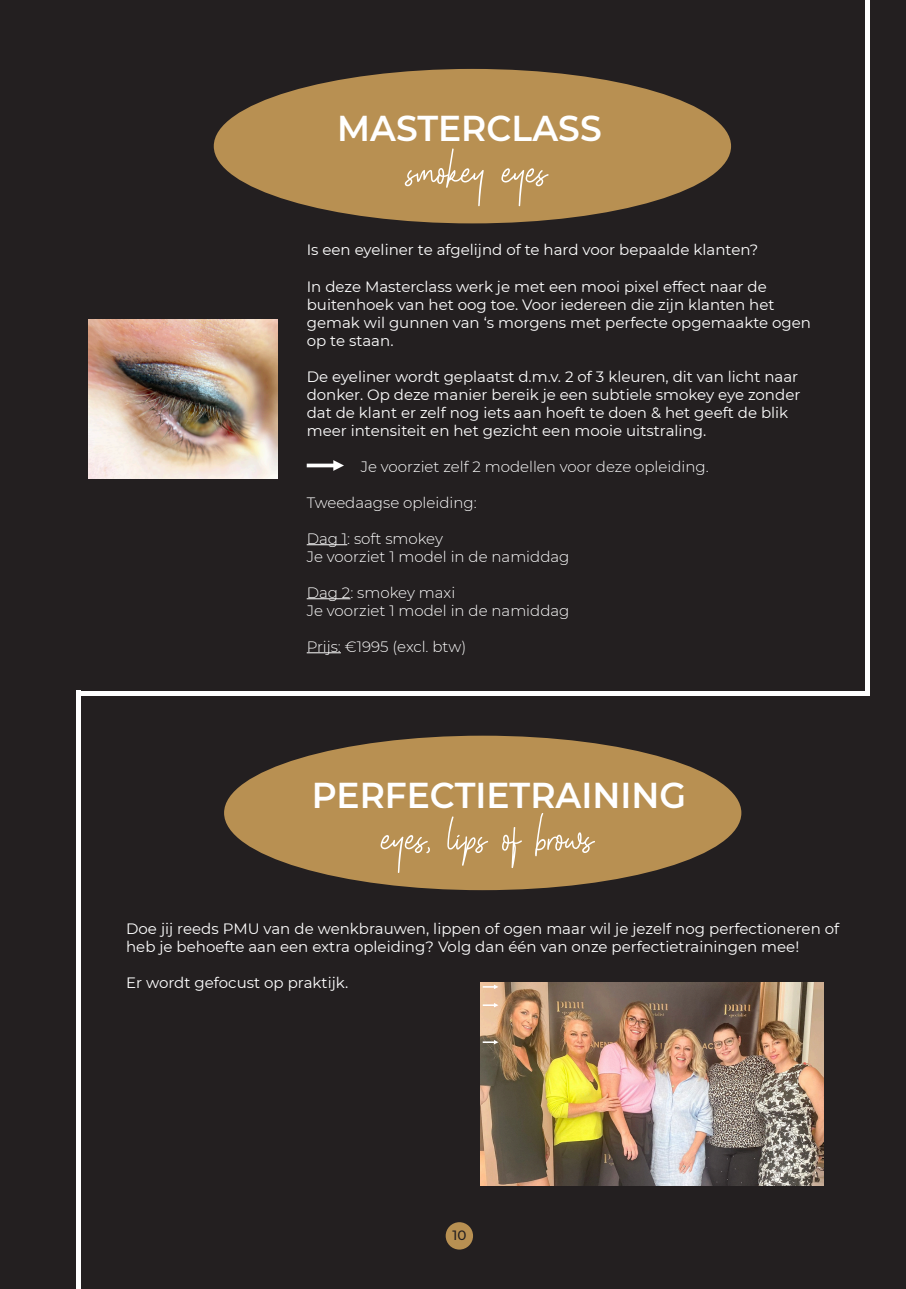
<style>
.page{position:relative;width:906px;height:1289px;background:#fff}
.page>*{position:absolute;margin:0;border:0;box-sizing:border-box;transform-origin:0 0}
.t1{font:57px "Shutter Stone Standard";color:#fff}
.t2{font:600 35.85px "Montserrat";color:#fff;scale:.96 1}
.t3{font:15px/18px "Montserrat";color:#fff}
.t4{font:300 15px "Montserrat";color:#fff}
.t5{font:500 13.5px "Montserrat";color:#231f20}
</style>
<div class="page">
<div style="left:0;top:0;width:906px;height:1288px;background:#231f20"></div>
<div style="left:446px;top:1222px;width:27px;height:27px;background:#b89052;border-radius:50%"></div>
<hr style="left:865px;top:0;width:4px;height:695px;background:#fff">
<hr style="left:79px;top:691px;width:789px;height:4px;background:#fff">
<img style="left:88px;top:319px;width:189px;height:159px">
<hr style="left:307px;top:544px;width:40px;height:1px;background:#fff">
<hr style="left:307px;top:598px;width:43px;height:1px;background:#fff">
<hr style="left:307px;top:652px;width:34px;height:1px;background:#fff">
<svg style="left:307px;top:460px;width:37px;height:11px"></svg>
<hr style="left:77px;top:691px;width:4px;height:597px;background:#fff">
<div style="left:214px;top:69px;width:517px;height:154px;background:#b89052;border-radius:50%"></div>
<div style="left:224px;top:735px;width:517px;height:155px;background:#b89052;border-radius:50%"></div>
<img style="left:481px;top:982px;width:342px;height:203px">
<svg style="left:483px;top:984px;width:15px;height:5px"></svg>
<svg style="left:483px;top:1002px;width:15px;height:5px"></svg>
<svg style="left:483px;top:1039px;width:15px;height:5px"></svg>
<p class="t2" style="left:337px;top:103px;width:277px">MASTERCLASS</p>
<p class="t1" style="left:407px;top:146px;width:141px">smokey eyes</p>
<p class="t3" style="left:307px;top:240px;width:453px">Is een eyeliner te afgelijnd of te hard voor bepaalde klanten?</p>
<p class="t3" style="left:307px;top:276px;width:506px">In deze Masterclass werk je met een mooi pixel effect naar de buitenhoek van het oog toe. Voor iedereen die zijn klanten het gemak wil gunnen van ‘s morgens met perfecte opgemaakte ogen op te staan.</p>
<p class="t3" style="left:307px;top:366px;width:495px">De eyeliner wordt geplaatst d.m.v. 2 of 3 kleuren, dit van licht naar donker. Op deze manier bereik je een subtiele smokey eye zonder dat de klant er zelf nog iets aan hoeft te doen &amp; het geeft de blik meer intensiteit en het gezicht een mooie uitstraling.</p>
<p class="t4" style="left:361px;top:456px;width:349px">Je voorziet zelf 2 modellen voor deze opleiding.</p>
<p class="t4" style="left:307px;top:492px;width:171px">Tweedaagse opleiding:</p>
<p class="t4" style="left:307px;top:528px;width:138px">Dag 1: soft smokey</p>
<p class="t4" style="left:307px;top:546px;width:264px">Je voorziet 1 model in de namiddag</p>
<p class="t4" style="left:307px;top:582px;width:150px">Dag 2: smokey maxi</p>
<p class="t4" style="left:307px;top:600px;width:264px">Je voorziet 1 model in de namiddag</p>
<p class="t4" style="left:307px;top:636px;width:161px">Prijs: €1995 (excl. btw)</p>
<p class="t2" style="left:312px;top:770px;width:391px">PERFECTIETRAINING</p>
<p class="t1" style="left:382px;top:813px;width:214px">eyes, lips of brows</p>
<p class="t3" style="left:126px;top:918px;width:714px">Doe jij reeds PMU van de wenkbrauwen, lippen of ogen maar wil je jezelf nog perfectioneren of heb je behoefte aan een extra opleiding? Volg dan één van onze perfectietrainingen mee!</p>
<p class="t3" style="left:126px;top:972px;width:223px">Er wordt gefocust op praktijk.</p>
<p class="t5" style="left:452px;top:1226px;width:15px">10</p>
</div>
